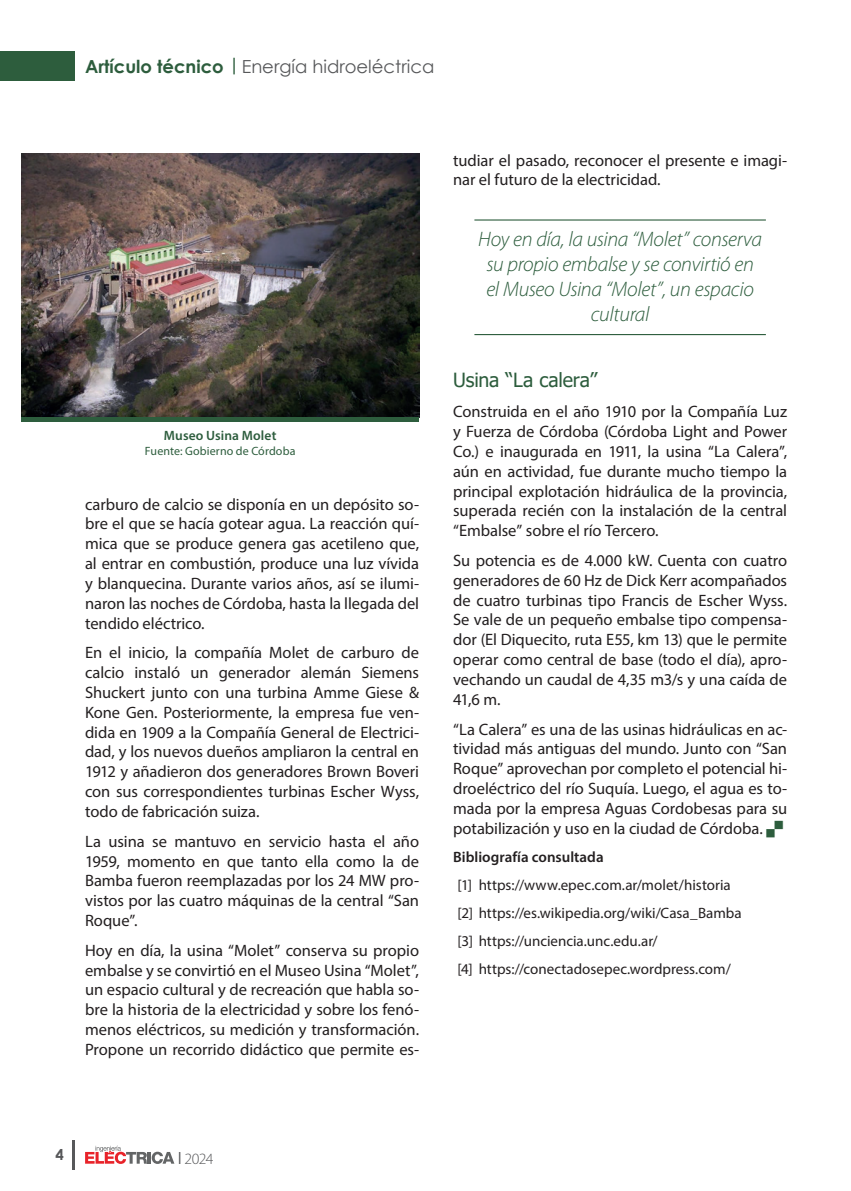
<style>
.page{position:relative;width:851px;height:1191px;background:#fff}
.page>*{position:absolute;margin:0;border:0;box-sizing:border-box;transform-origin:0 0}
.Destacado{font:italic 300 21px/25.2px "Myriad Pro";letter-spacing:-.015em;color:#2d5d3d;text-align:center}
.Subtitulo{font:19.5px "Tahoma";letter-spacing:-.01em;color:#2d5d3d}
.Tema{font:18px "Century Gothic";color:#57585a}
.Texto{font:16.5px/19.8px "Myriad Pro";letter-spacing:-.005em;color:#231f20;text-align:justify}
.t1{font:300 15.75px "Myriad Pro";color:#57585a}
.t2{font:15px "Myriad Pro";color:#231f20}
.Bibliografía-Subtítu{font:600 15px "Myriad Pro";color:#231f20}
.t3{font:700 15px "Century Gothic";color:#57585a}
.Imágenes_título{font:600 13.5px "Myriad Pro";letter-spacing:.01em;color:#2d5d3d}
.Imágenes_fuente{font:12px "Myriad Pro";letter-spacing:.01em;color:#2d5d3d}
.s1{font-weight:700;color:#2d5d3d}
</style>
<div class="page">
<hr style="left:72px;top:1140px;width:2px;height:29px;background:#57585a">
<svg style="left:85px;top:1145px;width:89px;height:19px"></svg>
<div style="left:0;top:51px;width:74px;height:30px;background:#2d5d3d"></div>
<hr style="left:474px;top:219px;width:291px;height:1px;background:#2d5d3d">
<hr style="left:474px;top:334px;width:291px;height:1px;background:#2d5d3d">
<img style="left:21px;top:153px;width:398px;height:264px">
<div style="left:21px;top:417px;width:398px;height:5px;background:#2d5d3d"></div>
<p class="Tema" style="left:85px;top:54px;width:351px"><span class="s1">Artículo técnico |</span>Energía hidroeléctrica</p>
<p class="Imágenes_título" style="left:164px;top:427px;width:114px">Museo Usina Molet</p>
<p class="Imágenes_fuente" style="left:145px;top:443px;width:152px">Fuente: Gobierno de Córdoba</p>
<p class="Texto" style="left:85px;top:494px;width:335px">carburo de calcio se disponía en un depósito so&shy;bre el que se hacía gotear agua. La reacción quí&shy;mica que se produce genera gas acetileno que, al entrar en combustión, produce una luz vívida y blanquecina. Durante varios años, así se ilumi&shy;naron las noches de Córdoba, hasta la llegada del tendido eléctrico.</p>
<p class="Texto" style="left:85px;top:642px;width:335px">En el inicio, la compañía Molet de carburo de calcio instaló un generador alemán Siemens Shuckert junto con una turbina Amme Giese &amp; Kone Gen. Posteriormente, la empresa fue ven&shy;dida en 1909 a la Compañía General de Electrici&shy;dad, y los nuevos dueños ampliaron la central en 1912 y añadieron dos generadores Brown Boveri con sus correspondientes turbinas Escher Wyss, todo de fabricación suiza.</p>
<p class="Texto" style="left:85px;top:831px;width:335px">La usina se mantuvo en servicio hasta el año 1959, momento en que tanto ella como la de Bamba fueron reemplazadas por los 24 MW pro&shy;vistos por las cuatro máquinas de la central “San Roque”.</p>
<p class="Texto" style="left:85px;top:940px;width:335px">Hoy en día, la usina “Molet” conserva su propio embalse y se convirtió en el Museo Usina “Molet”, un espacio cultural y de recreación que habla so&shy;bre la historia de la electricidad y sobre los fenó&shy;menos eléctricos, su medición y transformación.<br>Propone un recorrido didáctico que permite es-</p>
<p class="Texto" style="left:453px;top:150px;width:335px">tudiar el pasado, reconocer el presente e imagi&shy;nar el futuro de la electricidad.</p>
<p class="Destacado" style="left:478px;top:226px;width:285px">Hoy en día, la usina “Molet” conserva su propio embalse y se convirtió en el Museo Usina “Molet”, un espacio cultural</p>
<p class="Subtitulo" style="left:453px;top:367px;width:146px">Usina “La calera”</p>
<p class="Texto" style="left:453px;top:401px;width:335px">Construida en el año 1910 por la Compañía Luz y Fuerza de Córdoba (Córdoba Light and Power Co.) e inaugurada en 1911, la usina “La Calera”, aún en actividad, fue durante mucho tiempo la principal explotación hidráulica de la provincia, superada recién con la instalación de la central “Embalse” sobre el río Tercero.</p>
<p class="Texto" style="left:453px;top:550px;width:335px">Su potencia es de 4.000 kW. Cuenta con cuatro generadores de 60 Hz de Dick Kerr acompañados de cuatro turbinas tipo Francis de Escher Wyss.<br>Se vale de un pequeño embalse tipo compensa&shy;dor (El Diquecito, ruta E55, km 13) que le permite operar como central de base (todo el día), apro&shy;vechando un caudal de 4,35 m3/s y una caída de 41,6 m.</p>
<p class="Texto" style="left:453px;top:719px;width:335px">“La Calera” es una de las usinas hidráulicas en ac&shy;tividad más antiguas del mundo. Junto con “San Roque” aprovechan por completo el potencial hi&shy;droeléctrico del río Suquía. Luego, el agua es to&shy;mada por la empresa Aguas Cordobesas para su potabilización y uso en la ciudad de Córdoba.</p>
<p class="Bibliografía-Subtítu" style="left:453px;top:847px;width:152px">Bibliografía consultada</p>
<p class="t2" style="left:457px;top:875px;width:275px">[1] https://www.epec.com.ar/molet/historia</p>
<p class="t2" style="left:457px;top:903px;width:286px">[2] https://es.wikipedia.org/wiki/Casa_Bamba</p>
<p class="t2" style="left:457px;top:931px;width:202px">[3] https://unciencia.unc.edu.ar/</p>
<p class="t2" style="left:457px;top:959px;width:275px">[4] https://conectadosepec.wordpress.com/</p>
<p class="t3" style="left:55px;top:1143px;width:10px">4</p>
<p class="t1" style="left:178px;top:1149px;width:37px"><sup>|</sup> 2024</p>
</div>
